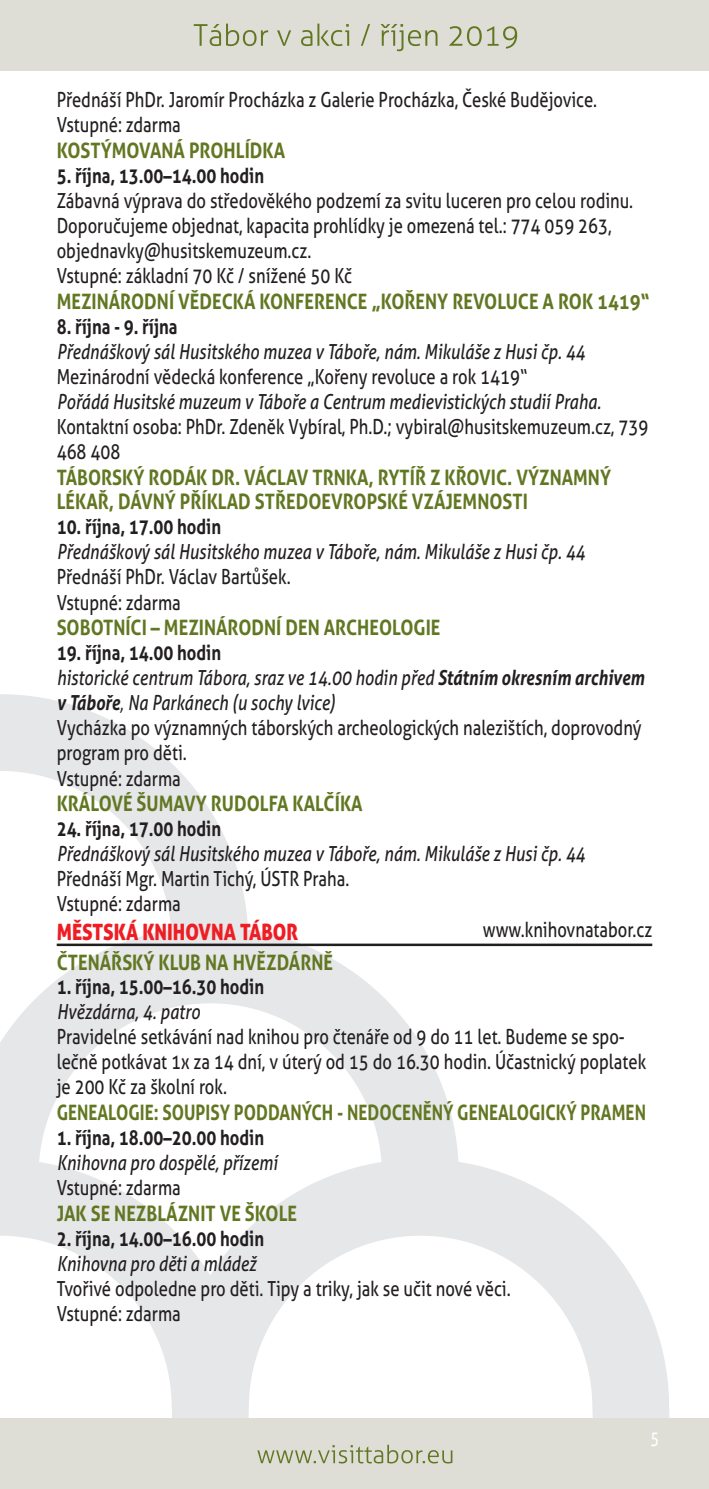
<style>
.page{position:relative;width:709px;height:1489px;background:#fff}
.page>*{position:absolute;margin:0;border:0;box-sizing:border-box;transform-origin:0 0}
.t1{font:22.5px "Aller Display";color:#ee1d23;scale:.85 1}
.t2{font:700 21.25px/24.5px "Aller";color:#627722;scale:.85 1}
.t3{font:700 21.25px "Aller";color:#627722;scale:.8 1}
.t4{font:20.75px/25px "Aller";color:#231f20;scale:.8 1}
.t5{font:italic 20.75px "Aller";color:#231f20;scale:.8 1}
.t6{font:700 20.75px "Aller";color:#231f20;scale:.8 1}
.t7{font:19.25px "Aller";color:#fff;scale:.75 1}
.s1{font-weight:700}
.s2{font-style:italic}
.s3{font-weight:700;font-style:italic}
.s4{font-family:"Calibri"}
</style>
<div class="page">
<svg style="left:0;top:694px;width:669px;height:723px"></svg>
<div style="left:0;top:0;width:709px;height:71px;background:#deddd6"></div>
<div style="left:0;top:1417px;width:709px;height:71px;background:#deddd6"></div>
<svg style="left:194px;top:24px;width:74px;height:22px"></svg>
<svg style="left:277px;top:30px;width:14px;height:16px"></svg>
<svg style="left:301px;top:24px;width:48px;height:22px"></svg>
<svg style="left:361px;top:24px;width:9px;height:22px"></svg>
<svg style="left:380px;top:24px;width:57px;height:27px"></svg>
<svg style="left:449px;top:26px;width:68px;height:23px"></svg>
<svg style="left:257px;top:1444px;width:195px;height:19px"></svg>
<hr style="left:57px;top:943px;width:595px;height:3px;background:#231f20">
<p class="t4" style="left:57px;top:88px;width:677px">Přednáší PhDr. Jaromír Procházka z Galerie Procházka, České Budějovice.<br>Vstupné: zdarma</p>
<p class="t2" style="left:57px;top:138px;width:270px">KOSTÝMOVANÁ PROHLÍDKA</p>
<p class="t6" style="left:57px;top:163px;width:261px">5. října, 13.00–14.00 hodin</p>
<p class="t4" style="left:57px;top:188px;width:722px">Zábavná výprava do středověkého podzemí za svitu luceren pro celou rodinu.<br>Doporučujeme objednat, kapacita prohlídky je omezená tel.: 774 059 263, objednavky@husitskemuzeum.cz.<br>Vstupné: základní 70 Kč / snížené 50 Kč</p>
<p class="t2" style="left:57px;top:289px;width:699px">MEZINÁRODNÍ VĚDECKÁ KONFERENCE „KOŘENY REVOLUCE A ROK 1419“</p>
<p class="t6" style="left:57px;top:314px;width:153px">8. října - 9. října</p>
<p class="t5" style="left:57px;top:339px;width:662px">Přednáškový sál Husitského muzea v Táboře, nám. Mikuláše z Husi čp. 44</p>
<p class="t4" style="left:57px;top:364px;width:590px">Mezinárodní vědecká konference „Kořeny revoluce a rok 1419“</p>
<p class="t5" style="left:57px;top:389px;width:682px">Pořádá Husitské muzeum v Táboře a Centrum medievistických studií Praha.</p>
<p class="t4" style="left:57px;top:414px;width:741px">Kontaktní osoba: PhDr. Zdeněk Vybíral, Ph.D.; vybiral@husitskemuzeum.cz, 739<br>468 408</p>
<p class="t2" style="left:57px;top:465px;width:654px">TÁBORSKÝ RODÁK DR. VÁCLAV TRNKA, RYTÍŘ Z KŘOVIC. VÝZNAMNÝ<br>LÉKAŘ, DÁVNÝ PŘÍKLAD STŘEDOEVROPSKÉ VZÁJEMNOSTI</p>
<p class="t6" style="left:57px;top:515px;width:207px">10. října, 17.00 hodin</p>
<p class="t5" style="left:57px;top:540px;width:662px">Přednáškový sál Husitského muzea v Táboře, nám. Mikuláše z Husi čp. 44</p>
<p class="t4" style="left:57px;top:565px;width:294px">Přednáší PhDr. Václav Bartůšek.<br>Vstupné: zdarma</p>
<p class="t2" style="left:57px;top:616px;width:453px">SOBOTNÍCI – MEZINÁRODNÍ DEN ARCHEOLOGIE</p>
<p class="t4" style="left:57px;top:640px;width:736px"><span class="s1">19. října, 14.00 hodin<br></span><span class="s2">historické centrum Tábora, sraz ve 14.00 hodin před</span> <span class="s3">Státním okresním archivem v Táboře</span><span class="s4">,</span> <span class="s2">Na Parkánech (u sochy lvice)<br></span>Vycházka po významných táborských archeologických nalezištích, doprovodný program pro děti.<br>Vstupné: zdarma</p>
<p class="t2" style="left:57px;top:791px;width:361px">KRÁLOVÉ ŠUMAVY RUDOLFA KALČÍKA</p>
<p class="t6" style="left:57px;top:817px;width:207px">24. října, 17.00 hodin</p>
<p class="t5" style="left:57px;top:842px;width:662px">Přednáškový sál Husitského muzea v Táboře, nám. Mikuláše z Husi čp. 44</p>
<p class="t4" style="left:57px;top:866px;width:367px">Přednáší Mgr. Martin Tichý, ÚSTR Praha.<br>Vstupné: zdarma</p>
<p class="t1" style="left:57px;top:919px;width:285px">MĚSTSKÁ KNIHOVNA TÁBOR</p>
<p class="t4" style="left:483px;top:916px;width:213px">www.knihovnatabor.cz</p>
<p class="t2" style="left:57px;top:949px;width:326px">ČTENÁŘSKÝ KLUB NA HVĚZDÁRNĚ</p>
<p class="t6" style="left:57px;top:974px;width:261px">1. října, 15.00–16.30 hodin</p>
<p class="t5" style="left:57px;top:999px;width:181px">Hvězdárna, 4. patro</p>
<p class="t4" style="left:57px;top:1024px;width:738px">Pravidelné setkávání nad knihou pro čtenáře od 9 do 11 let. Budeme se spo&shy;lečně potkávat 1x za 14 dní, v úterý od 15 do 16.30 hodin. Účastnický poplatek je 200 Kč za školní rok.</p>
<p class="t3" style="left:57px;top:1100px;width:738px">GENEALOGIE: SOUPISY PODDANÝCH - NEDOCENĚNÝ GENEALOGICKÝ PRAMEN</p>
<p class="t6" style="left:57px;top:1125px;width:261px">1. října, 18.00–20.00 hodin</p>
<p class="t5" style="left:57px;top:1150px;width:277px">Knihovna pro dospělé, přízemí</p>
<p class="t4" style="left:57px;top:1175px;width:157px">Vstupné: zdarma</p>
<p class="t2" style="left:57px;top:1201px;width:284px">JAK SE NEZBLÁZNIT VE ŠKOLE</p>
<p class="t6" style="left:57px;top:1226px;width:261px">2. října, 14.00–16.00 hodin</p>
<p class="t5" style="left:57px;top:1251px;width:251px">Knihovna pro děti a mládež</p>
<p class="t4" style="left:57px;top:1276px;width:569px">Tvořivé odpoledne pro děti. Tipy a triky, jak se učit nové věci.<br>Vstupné: zdarma</p>
<p class="t7" style="left:650px;top:1426px;width:13px">5</p>
</div>
